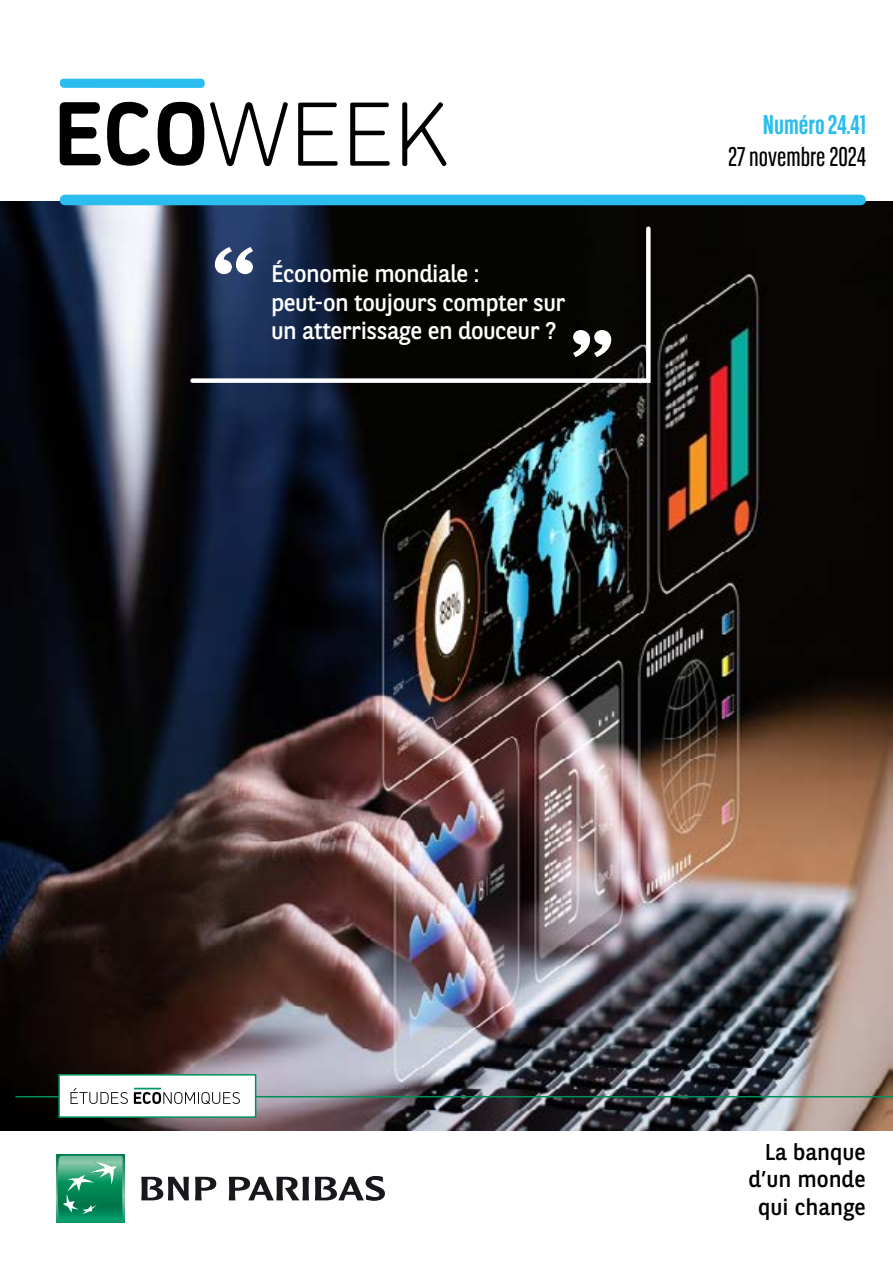
<style>
.page{position:relative;width:893px;height:1263px;background:#fff}
.page>*{position:absolute;margin:0;border:0;box-sizing:border-box;transform-origin:0 0}
.t1{font:700 27px "BNPP Sans Condensed";color:#2abdee}
.t2{font:27px "BNPP Sans Condensed";color:#000}
.t3{font:24px/28.8px "BNPP Sans";letter-spacing:-.02em;color:#fff}
.t4{font:22.8px/27.3px "BNPP Sans";color:#000;text-align:right}
</style>
<div class="page">
<img style="left:1px;top:201px;width:892px;height:929px">
<hr style="left:15px;top:1096px;width:878px;height:1px;background:#00915b">
<div style="left:56px;top:1154px;width:68px;height:68px;background:#119263"></div>
<svg style="left:57px;top:1156px;width:66px;height:64px;background:#35a178"></svg>
<svg style="left:141px;top:1177px;width:48px;height:23px"></svg>
<svg style="left:195px;top:1177px;width:21px;height:23px"></svg>
<svg style="left:229px;top:1177px;width:80px;height:23px"></svg>
<svg style="left:315px;top:1176px;width:70px;height:25px"></svg>
<div style="left:58px;top:1074px;width:198px;height:44px;background:#fff;border:2px solid #00915b"></div>
<svg style="left:71px;top:1088px;width:57px;height:16px"></svg>
<svg style="left:134px;top:1088px;width:106px;height:16px"></svg>
<div style="left:65px;top:195px;width:796px;height:10px;background:#2abdee"></div>
<svg style="left:60px;top:102px;width:41px;height:63px"></svg>
<svg style="left:107px;top:102px;width:43px;height:64px"></svg>
<svg style="left:158px;top:102px;width:46px;height:64px"></svg>
<svg style="left:59px;top:79px;width:146px;height:9px"></svg>
<svg style="left:210px;top:102px;width:78px;height:64px"></svg>
<svg style="left:298px;top:103px;width:40px;height:63px"></svg>
<svg style="left:350px;top:103px;width:40px;height:63px"></svg>
<svg style="left:402px;top:102px;width:44px;height:64px"></svg>
<svg style="left:188px;top:224px;width:465px;height:161px;background:#131920"></svg>
<svg style="left:215px;top:247px;width:38px;height:27px"></svg>
<svg style="left:573px;top:330px;width:38px;height:27px"></svg>
<p class="t3" style="left:271px;top:258px;width:296px">Économie mondiale :<br>peut-on toujours compter sur un atterrissage en douceur ?</p>
<p class="t1" style="left:763px;top:109px;width:105px">Numéro 24.41</p>
<p class="t2" style="left:728px;top:140px;width:139px">27 novembre 2024</p>
<p class="t1" style="left:757px;top:109px;width:110px">numéro 24.39</p>
<p class="t2" style="left:730px;top:140px;width:16px">12</p>
<p class="t4" style="left:748px;top:1137px;width:119px">La banque d’un monde qui change</p>
</div>
